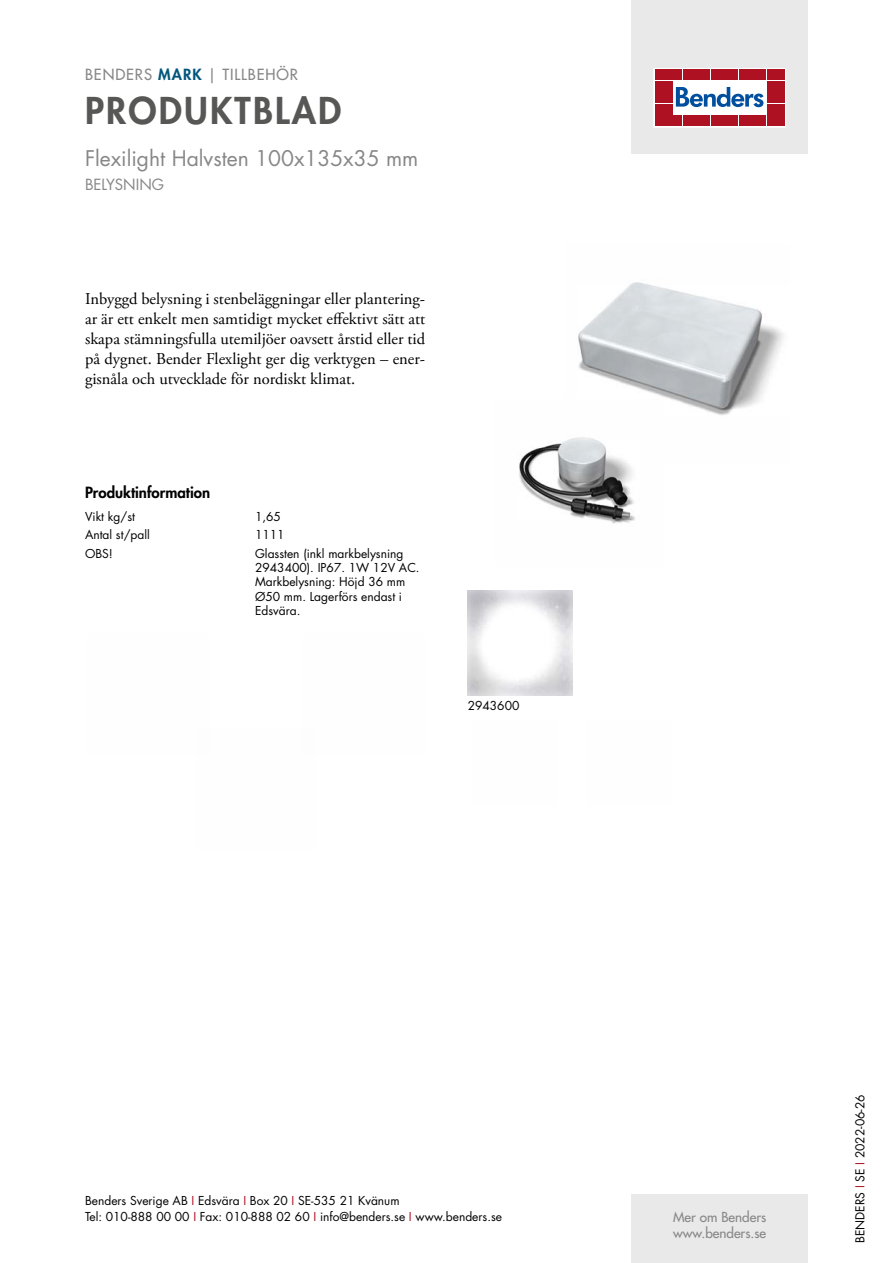
<style>
.page{position:relative;width:893px;height:1263px;background:#fff}
.page>*{position:absolute;margin:0;border:0;box-sizing:border-box;transform-origin:0 0}
.t1{font:800 36px "Futura Std";letter-spacing:.06em;color:#575756}
.t2{font:21px "Futura Std";color:#878787}
.t3{font:16.5px/19.8px "Adobe Garamond Pro";color:#000;text-align:justify}
.t4{font:500 15px "Futura Std";letter-spacing:.06em;color:#878787}
.t5{font:800 15px "Futura Std";color:#000}
.t6{font:15px "Futura Std";color:#878787}
.t7{font:500 13.5px/16.2px "Futura Std";color:#878787}
.t8{font:12px/14.4px "Futura Std";color:#000}
.s1{font-weight:800;color:#00577c}
.s2{color:#ae1122}
</style>
<div class="page">
<div style="left:631px;top:0;width:177px;height:153px;background:#e9e9e9"></div>
<div style="left:631px;top:1195px;width:177px;height:68px;background:#e9e9e9"></div>
<svg style="left:656px;top:70px;width:128px;height:55px;background:#ebc5ca"></svg>
<div style="left:654px;top:68px;width:132px;height:59px;border:1px solid #fff"></div>
<div style="left:655px;top:70px;width:8px;height:10px;background:#ae1122"></div>
<div style="left:664px;top:70px;width:8px;height:10px;background:#ae1122"></div>
<div style="left:655px;top:81px;width:8px;height:10px;background:#ae1122"></div>
<div style="left:664px;top:81px;width:8px;height:10px;background:#ae1122"></div>
<div style="left:655px;top:93px;width:8px;height:10px;background:#ae1122"></div>
<div style="left:664px;top:93px;width:8px;height:10px;background:#ae1122"></div>
<div style="left:655px;top:104px;width:8px;height:11px;background:#ae1122"></div>
<div style="left:664px;top:104px;width:8px;height:11px;background:#ae1122"></div>
<div style="left:655px;top:116px;width:8px;height:10px;background:#ae1122"></div>
<div style="left:664px;top:116px;width:8px;height:10px;background:#ae1122"></div>
<div style="left:674px;top:70px;width:8px;height:10px;background:#ae1122"></div>
<div style="left:683px;top:70px;width:8px;height:10px;background:#ae1122"></div>
<div style="left:692px;top:70px;width:8px;height:10px;background:#ae1122"></div>
<div style="left:702px;top:70px;width:8px;height:10px;background:#ae1122"></div>
<div style="left:711px;top:70px;width:8px;height:10px;background:#ae1122"></div>
<div style="left:720px;top:70px;width:8px;height:10px;background:#ae1122"></div>
<div style="left:730px;top:70px;width:8px;height:10px;background:#ae1122"></div>
<div style="left:739px;top:70px;width:8px;height:10px;background:#ae1122"></div>
<div style="left:748px;top:70px;width:8px;height:10px;background:#ae1122"></div>
<div style="left:758px;top:70px;width:8px;height:10px;background:#ae1122"></div>
<div style="left:674px;top:116px;width:8px;height:10px;background:#ae1122"></div>
<div style="left:683px;top:116px;width:8px;height:10px;background:#ae1122"></div>
<div style="left:692px;top:116px;width:8px;height:10px;background:#ae1122"></div>
<div style="left:702px;top:116px;width:8px;height:10px;background:#ae1122"></div>
<div style="left:711px;top:116px;width:8px;height:10px;background:#ae1122"></div>
<div style="left:720px;top:116px;width:8px;height:10px;background:#ae1122"></div>
<div style="left:730px;top:116px;width:8px;height:10px;background:#ae1122"></div>
<div style="left:739px;top:116px;width:8px;height:10px;background:#ae1122"></div>
<div style="left:748px;top:116px;width:8px;height:10px;background:#ae1122"></div>
<div style="left:758px;top:116px;width:8px;height:10px;background:#ae1122"></div>
<div style="left:767px;top:70px;width:8px;height:10px;background:#ae1122"></div>
<div style="left:776px;top:70px;width:8px;height:10px;background:#ae1122"></div>
<div style="left:767px;top:81px;width:8px;height:10px;background:#ae1122"></div>
<div style="left:776px;top:81px;width:8px;height:10px;background:#ae1122"></div>
<div style="left:767px;top:93px;width:8px;height:10px;background:#ae1122"></div>
<div style="left:776px;top:93px;width:8px;height:10px;background:#ae1122"></div>
<div style="left:767px;top:104px;width:8px;height:11px;background:#ae1122"></div>
<div style="left:776px;top:104px;width:8px;height:11px;background:#ae1122"></div>
<div style="left:767px;top:116px;width:8px;height:10px;background:#ae1122"></div>
<div style="left:776px;top:116px;width:8px;height:10px;background:#ae1122"></div>
<svg style="left:676px;top:87px;width:87px;height:20px;background:#89add2"></svg>
<img style="left:519px;top:282px;width:265px;height:242px">
<p class="t4" style="left:85px;top:65px;width:215px">BENDERS <span class="s1">MARK</span> | TILLBEHÖR</p>
<h1 class="t1" style="left:85px;top:87px;width:258px">PRODUKTBLAD</h1>
<h2 class="t2" style="left:85px;top:144px;width:335px">Flexilight Halvsten 100x135x35 mm</h2>
<p class="t6" style="left:85px;top:175px;width:81px">BELYSNING</p>
<p class="t3" style="left:85px;top:290px;width:342px">Inbyggd belysning i stenbeläggningar eller plantering&shy;ar är ett enkelt men samtidigt mycket effektivt sätt att skapa stämningsfulla utemiljöer oavsett årstid eller tid på dygnet. Bender Flexlight ger dig verktygen – ener&shy;gisnåla och utvecklade för nordiskt klimat.</p>
<p class="t5" style="left:85px;top:483px;width:127px">Produktinformation</p>
<p class="t8" style="left:85px;top:509px;width:51px">Vikt kg/st</p>
<p class="t8" style="left:255px;top:509px;width:27px">1,65</p>
<p class="t8" style="left:85px;top:528px;width:66px">Antal st/pall</p>
<p class="t8" style="left:255px;top:528px;width:31px">1111</p>
<p class="t8" style="left:85px;top:546px;width:29px">OBS!</p>
<p class="t8" style="left:255px;top:546px;width:166px">Glassten (inkl markbelysning<br>2943400). IP67. 1W 12V AC.<br>Markbelysning: Höjd 36 mm<br>Ø50 mm. Lagerförs endast i<br>Edsvära.</p>
<p class="t8" style="left:468px;top:698px;width:53px">2943600</p>
<p class="t8" style="left:85px;top:1192px;width:418px;line-height:16.5px">Benders Sverige AB <span class="s2">I</span> Edsvära <span class="s2">I</span> Box 20 <span class="s2">I</span> SE-535 21 Kvänum<br>Tel: 010-888 00 00 <span class="s2">I</span> Fax: 010-888 02 60 <span class="s2">I</span> info@benders.se <span class="s2">I</span> www.benders.se</p>
<p class="t7" style="left:673px;top:1209px;width:95px">Mer om Benders www.benders.se</p>
<p class="t8" style="left:853px;top:1243px;width:150px;rotate:-90deg">BENDERS <span class="s2">I</span> SE <span class="s2">I</span> 2022-06-26</p>
</div>
